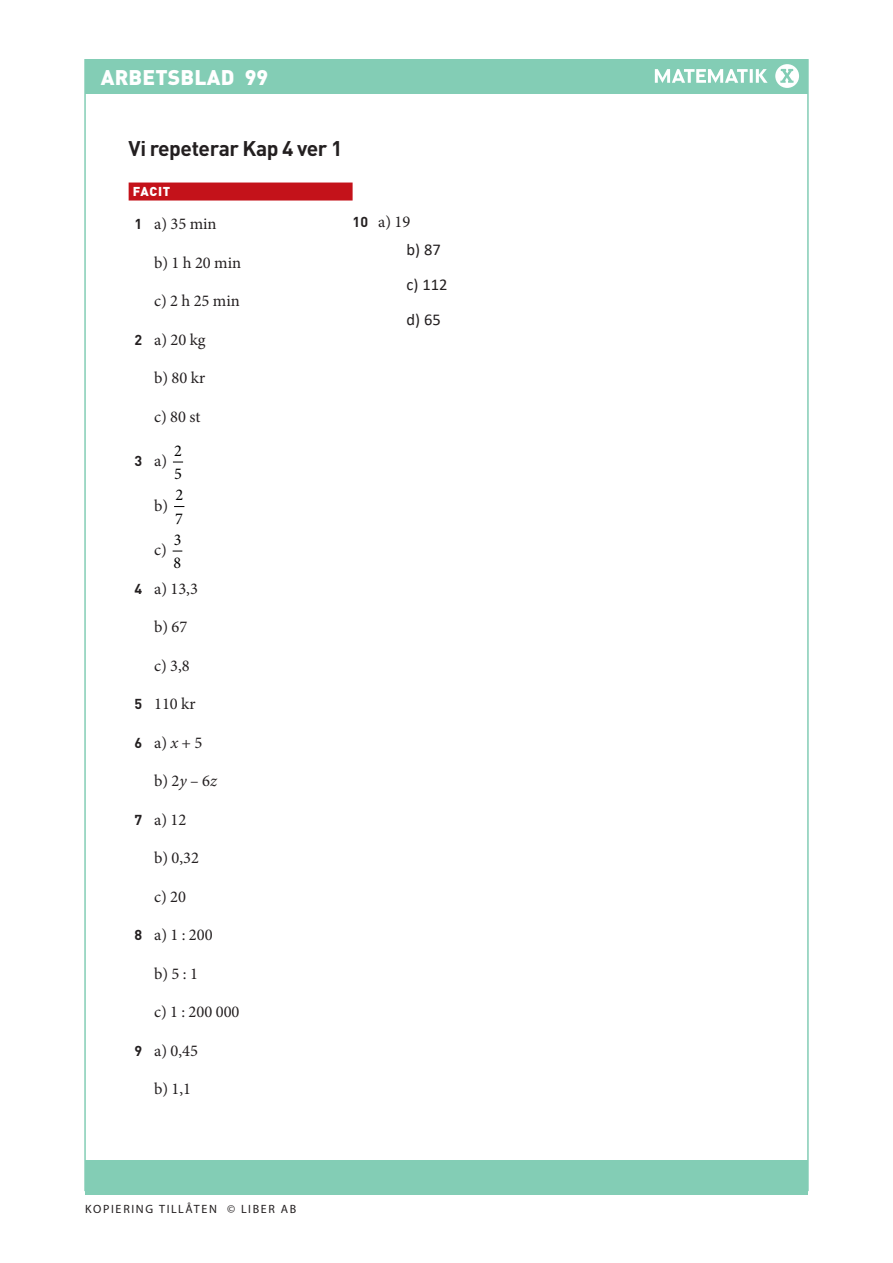
<style>
.page{position:relative;width:893px;height:1263px;background:#fff}
.page>*{position:absolute;margin:0;border:0;box-sizing:border-box;transform-origin:0 0}
.R_OH{font:700 21px "DIN Pro";letter-spacing:-.02em;color:#231f20}
.Antal_ratt{font:900 21px "DIN Pro";letter-spacing:.01em;color:#fff}
.Uppgift_luft_över_li{font:16.5px "Minion Pro";color:#231f20}
.No_Spacing{font:16.5px "Calibri";color:#231f20}
.t1{font:16.5px/23.2px "Minion Pro";color:#000}
.R_Facit_2{font:900 12.75px "DIN Pro";letter-spacing:.055em;color:#fff}
.t2{font:500 12px "Orgon Slab";letter-spacing:.14em;color:#231f20}
.s1{font-family:"DIN Pro";font-weight:700;font-size:14.25px}
.s2{font-style:italic}
</style>
<div class="page">
<div style="left:85px;top:59px;width:723px;height:34px;background:#83cdb5"></div>
<div style="left:85px;top:1160px;width:723px;height:34px;background:#83cdb5"></div>
<div style="left:775px;top:64px;width:24px;height:24px;background:#fff;border-radius:50%"></div>
<svg style="left:780px;top:69px;width:13px;height:14px"></svg>
<svg style="left:655px;top:69px;width:113px;height:14px"></svg>
<div style="left:129px;top:183px;width:224px;height:18px;background:#c4121a"></div>
<p class="Antal_ratt" style="left:101px;top:63px;width:169px">ARBETSBLAD 99</p>
<p class="R_OH" style="left:129px;top:134px;width:215px">Vi repeterar Kap 4 ver 1</p>
<p class="R_Facit_2" style="left:133px;top:183px;width:39px">FACIT</p>
<p class="Uppgift_luft_över_li" style="left:135px;top:213px;width:84px"><span class="s1">1</span> a) 35 min</p>
<p class="Uppgift_luft_över_li" style="left:154px;top:251px;width:89px">b) 1 h 20 min</p>
<p class="Uppgift_luft_över_li" style="left:154px;top:290px;width:87px">c) 2 h 25 min</p>
<p class="Uppgift_luft_över_li" style="left:135px;top:328px;width:72px"><span class="s1">2</span> a) 20 kg</p>
<p class="Uppgift_luft_över_li" style="left:154px;top:367px;width:53px">b) 80 kr</p>
<p class="Uppgift_luft_över_li" style="left:154px;top:405px;width:48px">c) 80 st</p>
<p class="Uppgift_luft_över_li" style="left:135px;top:450px;width:34px"><span class="s1">3</span> a)</p>
<p class="t1" style="left:174px;top:439px;width:9px">2<br>5</p>
<p class="Uppgift_luft_över_li" style="left:154px;top:494px;width:16px">b)</p>
<p class="t1" style="left:175px;top:483px;width:10px">2<br>7</p>
<p class="Uppgift_luft_över_li" style="left:154px;top:539px;width:14px">c)</p>
<p class="t1" style="left:174px;top:528px;width:9px">3<br>8</p>
<p class="Uppgift_luft_över_li" style="left:135px;top:577px;width:65px"><span class="s1">4</span> a) 13,3</p>
<p class="Uppgift_luft_över_li" style="left:154px;top:616px;width:35px">b) 67</p>
<p class="Uppgift_luft_över_li" style="left:154px;top:654px;width:37px">c) 3,8</p>
<p class="Uppgift_luft_över_li" style="left:135px;top:693px;width:63px"><span class="s1">5</span> 110 kr</p>
<p class="Uppgift_luft_över_li" style="left:135px;top:731px;width:69px"><span class="s1">6</span> a) <span class="s2">x</span> + 5</p>
<p class="Uppgift_luft_över_li" style="left:154px;top:770px;width:64px">b) 2<span class="s2">y</span> – 6<span class="s2">z</span></p>
<p class="Uppgift_luft_över_li" style="left:135px;top:808px;width:53px"><span class="s1">7</span> a) 12</p>
<p class="Uppgift_luft_över_li" style="left:154px;top:847px;width:46px">b) 0,32</p>
<p class="Uppgift_luft_över_li" style="left:154px;top:885px;width:33px">c) 20</p>
<p class="Uppgift_luft_över_li" style="left:135px;top:924px;width:80px"><span class="s1">8</span> a) 1 : 200</p>
<p class="Uppgift_luft_över_li" style="left:154px;top:962px;width:45px">b) 5 : 1</p>
<p class="Uppgift_luft_över_li" style="left:154px;top:1001px;width:87px">c) 1 : 200 000</p>
<p class="Uppgift_luft_över_li" style="left:135px;top:1039px;width:65px"><span class="s1">9</span> a) 0,45</p>
<p class="Uppgift_luft_över_li" style="left:154px;top:1078px;width:39px">b) 1,1</p>
<p class="Uppgift_luft_över_li" style="left:353px;top:210px;width:59px"><span class="s1">10</span> a) 19</p>
<p class="No_Spacing" style="left:407px;top:238px;width:36px">b) 87</p>
<p class="No_Spacing" style="left:407px;top:273px;width:42px">c) 112</p>
<p class="No_Spacing" style="left:407px;top:308px;width:36px">d) 65</p>
<p class="t2" style="left:85px;top:1201px;width:213px">KOPIERING TILLÅTEN © LIBER AB</p>
</div>
